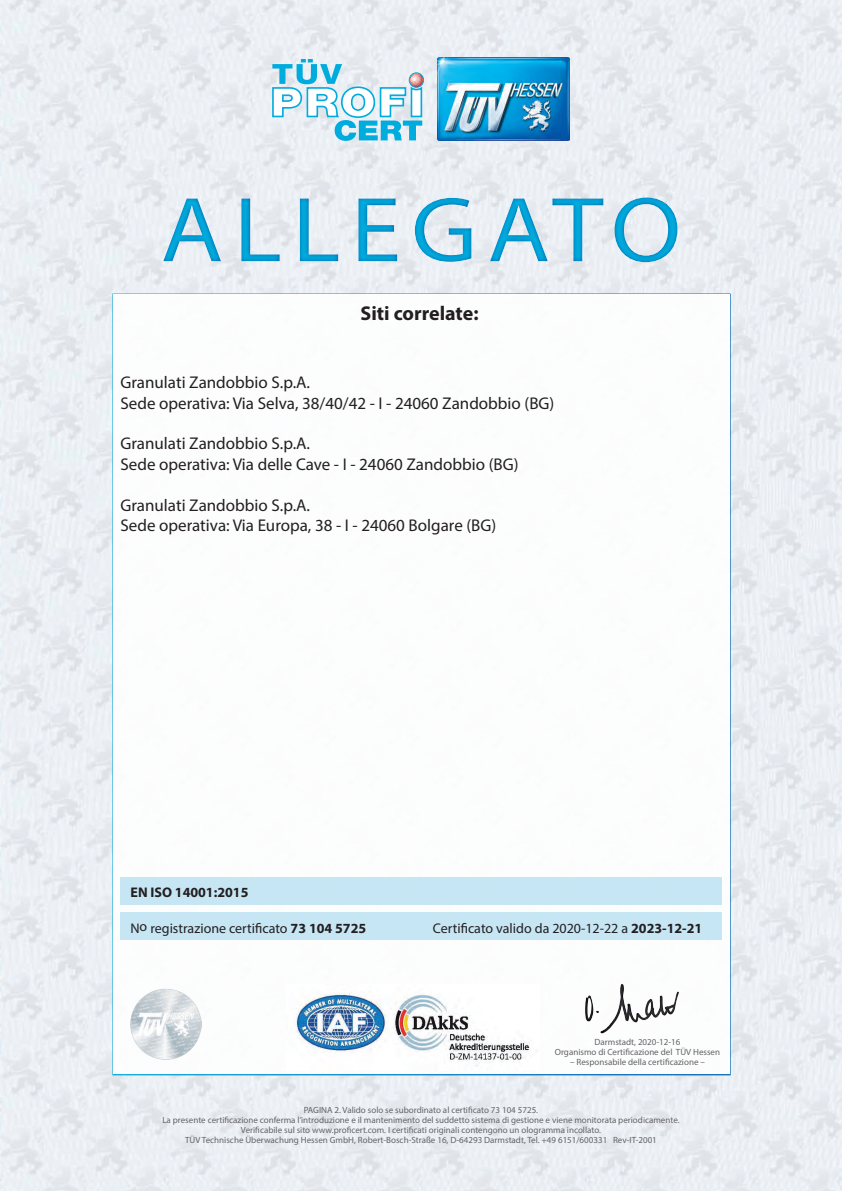
<style>
.page{position:relative;width:842px;height:1191px;background:#fff}
.page>*{position:absolute;margin:0;border:0;box-sizing:border-box;transform-origin:0 0}
.t1{font:93px "Myriad Pro";letter-spacing:.1em;color:#00acdd;scale:1.1 1}
.t2{font:700 20px "Myriad Pro";color:#231f20}
.t3{font:17px/20.4px "Myriad Pro";color:#231f20}
.t4{font:14px "Myriad Pro";color:#231f20}
.t5{font:700 14px "Myriad Pro";color:#231f20}
.t6{font:9px/10px "Myriad Pro";color:#636366;text-align:center}
.s1{font-weight:700}
</style>
<div class="page">
<img style="left:0;top:0;width:842px;height:1191px">
<img style="left:437px;top:57px;width:132px;height:83px">
<svg style="left:272px;top:59px;width:152px;height:82px"></svg>
<div style="left:112px;top:293px;width:619px;height:782px;background:#fff;border:2px solid #fff"></div>
<div style="left:120px;top:912px;width:602px;height:28px;background:#c1e4f4"></div>
<div style="left:121px;top:876px;width:601px;height:28px;background:#c1e4f4"></div>
<img style="left:296px;top:992px;width:234px;height:74px">
<div style="left:0;top:172px;width:842px;height:114px;background:#006bb6;opacity:.75"></div>
<img style="left:585px;top:984px;width:94px;height:50px">
<img style="left:130px;top:988px;width:71px;height:71px">
<h1 class="t1" style="left:161px;top:173px;width:475px">ALLEGATO</h1>
<p class="t2" style="left:361px;top:300px;width:119px">Siti correlate:</p>
<p class="t3" style="left:120px;top:372px;width:435px">Granulati Zandobbio S.p.A.<br>Sede operativa: Via Selva, 38/40/42 - I - 24060 Zandobbio (BG)</p>
<p class="t3" style="left:120px;top:433px;width:400px">Granulati Zandobbio S.p.A.<br>Sede operativa: Via delle Cave - I - 24060 Zandobbio (BG)</p>
<p class="t3" style="left:120px;top:494px;width:377px">Granulati Zandobbio S.p.A.<br>Sede operativa: Via Europa, 38 - I - 24060 Bolgare (BG)</p>
<p class="t5" style="left:131px;top:883px;width:119px">EN ISO 14001:2015</p>
<p class="t4" style="left:130px;top:919px;width:237px">No registrazione certificato <span class="s1">73 104 5725</span></p>
<p class="t4" style="left:433px;top:919px;width:271px">Certificato valido da 2020-12-22 a <span class="s1">2023-12-21</span></p>
<p class="t6" style="left:555px;top:1037px;width:167px">Darmstadt, 2020-12-16<br>Organismo di Certificazione del TÜV Hessen</p>
<p class="t6" style="left:570px;top:1057px;width:136px">– Responsabile della certificazione –</p>
<p class="t6" style="left:162px;top:1105px;width:519px">PAGINA 2. Valido solo se subordinato al certificato 73 104 5725.<br>La presente certificazione conferma l’introduzione e il mantenimento del suddetto sistema di gestione e viene monitorata periodicamente.<br>Verificabile sul sito www.proficert.com. I certificati originali contengono un ologramma incollato.<br>TÜV Technische Überwachung Hessen GmbH, Robert-Bosch-Straße 16, D-64293 Darmstadt, Tel. +49 6151/600331 Rev-IT-2001</p>
</div>
